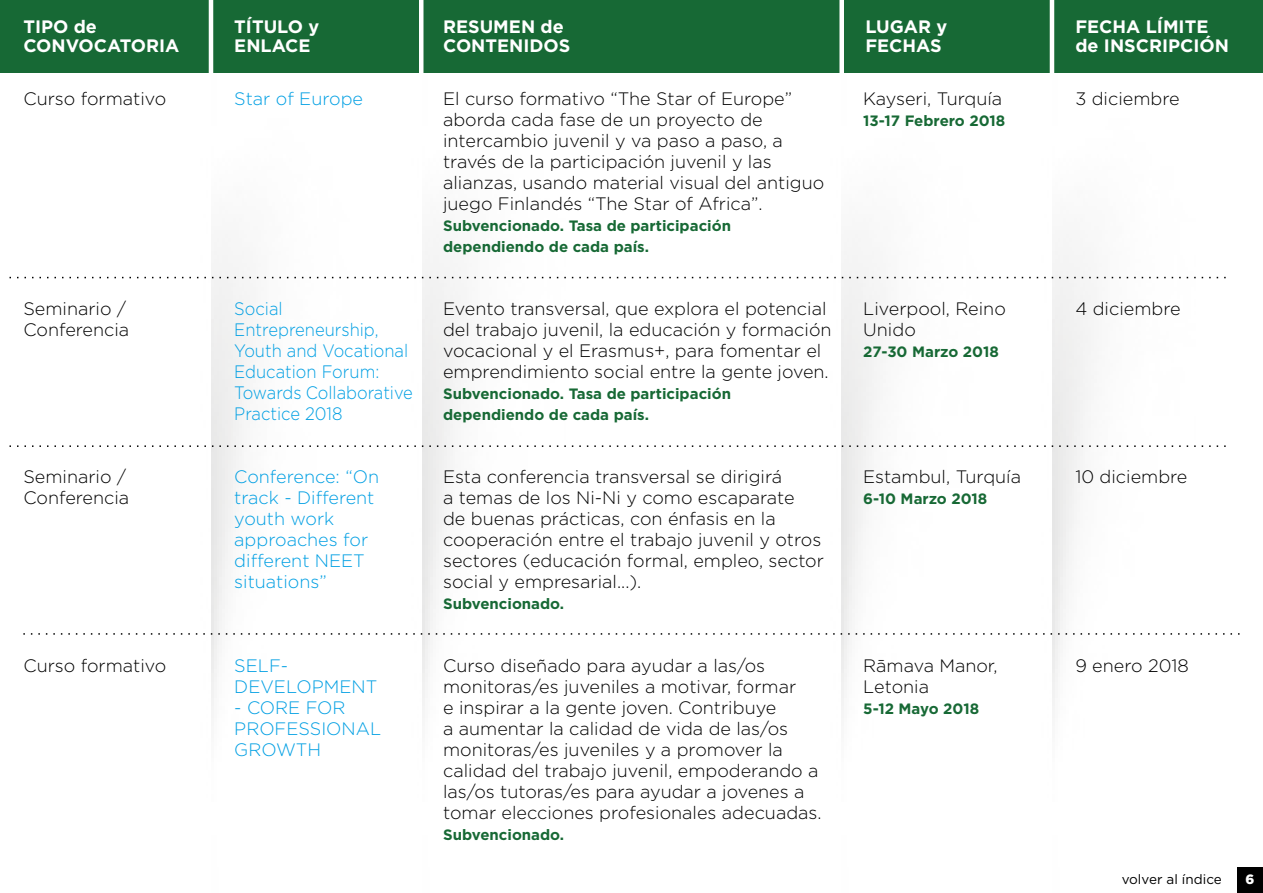
<style>
.page{position:relative;width:1263px;height:893px;background:#fff}
.page>*{position:absolute;margin:0;border:0;box-sizing:border-box;transform-origin:0 0}
.t1{font:300 18px/21px "Gotham";color:#000}
.t2{font:300 18px/21px "Gotham";color:#009fe3}
.t3{font:300 18px/21px "Gotham";color:#009fe3;scale:.92 1}
.t4{font:700 18px/19.5px "Gotham";color:#fff}
.t5{font:700 15px/21px "Gotham";color:#176935}
.t6{font:13.5px "Gotham";color:#000}
.t7{font:900 13.5px "Gotham";color:#fff}
</style>
<div class="page">
<img style="left:139px;top:72px;width:212px;height:638px">
<img style="left:351px;top:72px;width:221px;height:638px">
<img style="left:769px;top:72px;width:212px;height:638px">
<img style="left:981px;top:72px;width:221px;height:638px">
<div style="left:0;top:0;width:1263px;height:72px;background:#176935"></div>
<hr style="left:209px;top:0;width:4px;height:74px;background:#fff">
<hr style="left:419px;top:0;width:4px;height:74px;background:#fff">
<div style="left:839px;top:0;width:5px;height:74px;background:#fff"></div>
<hr style="left:1050px;top:0;width:4px;height:74px;background:#fff">
<div style="left:1237px;top:867px;width:26px;height:26px;background:#000"></div>
<svg style="left:10px;top:277px;width:1216px;height:1px"></svg>
<svg style="left:10px;top:445px;width:1216px;height:2px"></svg>
<svg style="left:23px;top:633px;width:1216px;height:2px"></svg>
<p class="t4" style="left:23px;top:17px;width:158px">TIPO de<br>CONVOCATORIA</p>
<p class="t1" style="left:23px;top:88px;width:144px">Curso formativo</p>
<p class="t4" style="left:234px;top:17px;width:86px">TÍTULO y<br>ENLACE</p>
<p class="t2" style="left:234px;top:88px;width:130px">Star of Europe</p>
<p class="t4" style="left:443px;top:17px;width:129px">RESUMEN de<br>CONTENIDOS</p>
<p class="t1" style="left:443px;top:88px;width:383px">El curso formativo “The Star of Europe” aborda cada fase de un proyecto de intercambio juvenil y va paso a paso, a través de la participación juvenil y las alianzas, usando material visual del antiguo juego Finlandés “The Star of Africa”.</p>
<p class="t5" style="left:443px;top:215px;width:289px">Subvencionado. Tasa de participación dependiendo de cada país.</p>
<p class="t4" style="left:865px;top:17px;width:83px">LUGAR y<br>FECHAS</p>
<p class="t1" style="left:863px;top:88px;width:140px">Kayseri, Turquía</p>
<p class="t5" style="left:863px;top:110px;width:144px">13-17 Febrero 2018</p>
<p class="t4" style="left:1075px;top:17px;width:155px">FECHA LÍMITE de INSCRIPCIÓN</p>
<p class="t1" style="left:1075px;top:88px;width:106px">3 diciembre</p>
<p class="t1" style="left:23px;top:298px;width:107px">Seminario /<br>Conferencia</p>
<p class="t3" style="left:234px;top:298px;width:196px">Social<br>Entrepreneurship,<br>Youth and Vocational<br>Education Forum:<br>Towards Collaborative<br>Practice 2018</p>
<p class="t1" style="left:443px;top:298px;width:390px">Evento transversal, que explora el potencial del trabajo juvenil, la educación y formación vocacional y el Erasmus+, para fomentar el emprendimiento social entre la gente joven.</p>
<p class="t5" style="left:443px;top:383px;width:289px">Subvencionado. Tasa de participación dependiendo de cada país.</p>
<p class="t1" style="left:863px;top:298px;width:144px">Liverpool, Reino<br>Unido</p>
<p class="t5" style="left:863px;top:341px;width:137px">27-30 Marzo 2018</p>
<p class="t1" style="left:1075px;top:298px;width:107px">4 diciembre</p>
<p class="t1" style="left:23px;top:466px;width:107px">Seminario /<br>Conferencia</p>
<p class="t2" style="left:234px;top:466px;width:146px">Conference: “On track - Different youth work approaches for different NEET situations”</p>
<p class="t1" style="left:443px;top:466px;width:382px">Esta conferencia transversal se dirigirá<br>a temas de los Ni-Ni y como escaparate<br>de buenas prácticas, con énfasis en la cooperación entre el trabajo juvenil y otros sectores (educación formal, empleo, sector social y empresarial...).</p>
<p class="t5" style="left:443px;top:593px;width:123px">Subvencionado.</p>
<p class="t1" style="left:863px;top:466px;width:159px">Estambul, Turquía</p>
<p class="t5" style="left:863px;top:488px;width:126px">6-10 Marzo 2018</p>
<p class="t1" style="left:1075px;top:466px;width:114px">10 diciembre</p>
<p class="t1" style="left:23px;top:655px;width:144px">Curso formativo</p>
<p class="t2" style="left:234px;top:655px;width:145px">SELF-<br>DEVELOPMENT</p>
<p class="t2" style="left:234px;top:697px;width:148px">- CORE FOR<br>PROFESSIONAL<br>GROWTH</p>
<p class="t1" style="left:443px;top:655px;width:380px">Curso diseñado para ayudar a las/os monitoras/es juveniles a motivar, formar<br>e inspirar a la gente joven. Contribuye<br>a aumentar la calidad de vida de las/os monitoras/es juveniles y a promover la calidad del trabajo juvenil, empoderando a las/os tutoras/es para ayudar a jovenes a tomar elecciones profesionales adecuadas.</p>
<p class="t5" style="left:443px;top:824px;width:123px">Subvencionado.</p>
<p class="t1" style="left:863px;top:655px;width:136px">Rāmava Manor,<br>Letonia</p>
<p class="t5" style="left:863px;top:698px;width:117px">5-12 Mayo 2018</p>
<p class="t1" style="left:1075px;top:655px;width:115px">9 enero 2018</p>
<p class="t6" style="left:1122px;top:870px;width:102px">volver al índice</p>
<p class="t7" style="left:1245px;top:869px;width:10px">6</p>
</div>
